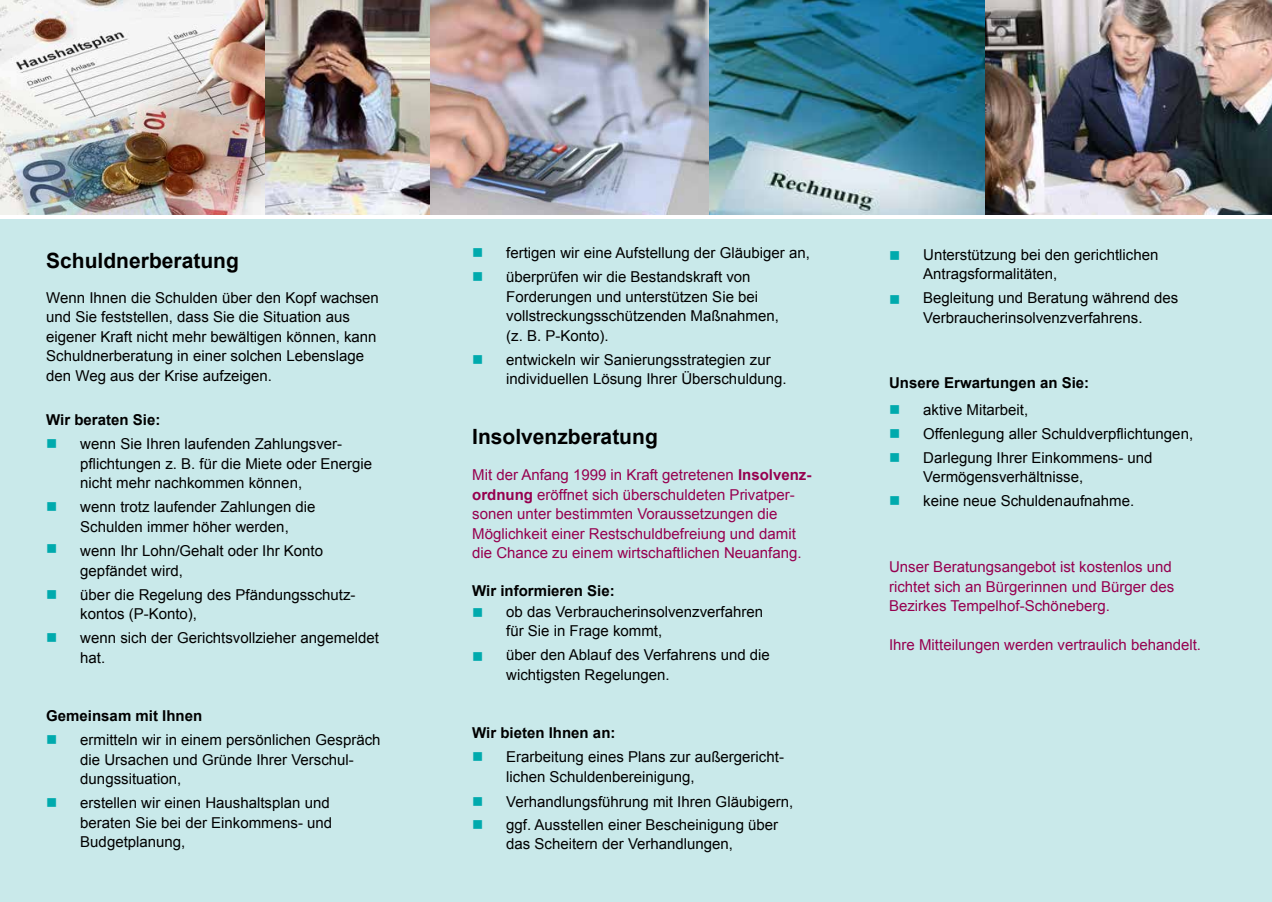
<style>
.page{position:relative;width:1272px;height:902px;background:#fff}
.page>*{position:absolute;margin:0;border:0;box-sizing:border-box;transform-origin:0 0}
.t1{font:700 21px "Arial";color:#000}
.t2{font:15px/19.5px "Arial";color:#000}
.t3{font:15px/19.5px "Arial";color:#96004f}
.t4{font:700 15px "Arial";color:#000}
.s1{color:#00aaad}
.s2{font-weight:700}
</style>
<div class="page">
<div style="left:0;top:219px;width:1271px;height:682px;background:#c9e9ea"></div>
<img style="left:0;top:0;width:1271px;height:215px">
<h1 class="t1" style="left:46px;top:246px;width:194px">Schuldnerberatung</h1>
<p class="t2" style="left:46px;top:288px;width:334px">Wenn Ihnen die Schulden über den Kopf wachsen und Sie feststellen, dass Sie die Situation aus eigener Kraft nicht mehr bewältigen können, kann Schuldnerberatung in einer solchen Lebenslage den Weg aus der Krise aufzeigen.</p>
<p class="t4" style="left:46px;top:410px;width:116px">Wir beraten Sie:</p>
<p class="t2" style="left:80px;top:434px;width:293px;text-indent:-34px"><span class="s1">■</span> wenn Sie Ihren laufenden Zahlungsver&shy;pflichtungen z. B. für die Miete oder Energie nicht mehr nachkommen können,</p>
<p class="t2" style="left:46px;top:497px;width:271px;text-align:center"><span class="s1">■</span> wenn trotz laufender Zahlungen die<br>Schulden immer höher werden,</p>
<p class="t2" style="left:80px;top:541px;width:244px;text-indent:-34px"><span class="s1">■</span> wenn Ihr Lohn/Gehalt oder Ihr Konto gepfändet wird,</p>
<p class="t2" style="left:80px;top:584px;width:277px;text-indent:-34px"><span class="s1">■</span> über die Regelung des Pfändungsschutz&shy;kontos (P-Konto),</p>
<p class="t2" style="left:80px;top:628px;width:300px;text-indent:-34px"><span class="s1">■</span> wenn sich der Gerichtsvollzieher angemeldet hat.</p>
<p class="t4" style="left:46px;top:705px;width:157px">Gemeinsam mit Ihnen</p>
<p class="t2" style="left:80px;top:730px;width:302px;text-indent:-34px"><span class="s1">■</span> ermitteln wir in einem persönlichen Gespräch die Ursachen und Gründe Ihrer Verschul&shy;dungssituation,</p>
<p class="t2" style="left:80px;top:793px;width:253px;text-indent:-34px"><span class="s1">■</span> erstellen wir einen Haushaltsplan und beraten Sie bei der Einkommens- und<br>Budgetplanung,</p>
<p class="t2" style="left:472px;top:243px;width:339px"><span class="s1">■</span> fertigen wir eine Aufstellung der Gläubiger an,</p>
<p class="t2" style="left:506px;top:267px;width:274px;text-indent:-34px"><span class="s1">■</span> überprüfen wir die Bestandskraft von Forderungen und unterstützen Sie bei vollstreckungsschützenden Maßnahmen, (z. B. P-Konto).</p>
<p class="t2" style="left:506px;top:350px;width:282px;text-indent:-34px"><span class="s1">■</span> entwickeln wir Sanierungsstrategien zur individuellen Lösung Ihrer Überschuldung.</p>
<h1 class="t1" style="left:472px;top:423px;width:187px">Insolvenzberatung</h1>
<p class="t3" style="left:472px;top:465px;width:341px">Mit der Anfang 1999 in Kraft getretenen <span class="s2">Insolvenz&shy;ordnung</span> eröffnet sich überschuldeten Privatper&shy;sonen unter bestimmten Voraussetzungen die Möglichkeit einer Restschuldbefreiung und damit die Chance zu einem wirtschaftlichen Neuanfang.</p>
<p class="t4" style="left:472px;top:580px;width:144px">Wir informieren Sie:</p>
<p class="t2" style="left:506px;top:602px;width:258px;text-indent:-34px"><span class="s1">■</span> ob das Verbraucherinsolvenzverfahren für Sie in Frage kommt,</p>
<p class="t2" style="left:506px;top:645px;width:265px;text-indent:-34px"><span class="s1">■</span> über den Ablauf des Verfahrens und die wichtigsten Regelungen.</p>
<p class="t4" style="left:472px;top:723px;width:145px">Wir bieten Ihnen an:</p>
<p class="t2" style="left:506px;top:747px;width:279px;text-indent:-34px"><span class="s1">■</span> Erarbeitung eines Plans zur außergericht&shy;lichen Schuldenbereinigung,</p>
<p class="t2" style="left:472px;top:792px;width:322px"><span class="s1">■</span> Verhandlungsführung mit Ihren Gläubigern,</p>
<p class="t2" style="left:506px;top:815px;width:273px;text-indent:-34px"><span class="s1">■</span> ggf. Ausstellen einer Bescheinigung über das Scheitern der Verhandlungen,</p>
<p class="t2" style="left:923px;top:245px;width:237px;text-indent:-34px"><span class="s1">■</span> Unterstützung bei den gerichtlichen<br>Antragsformalitäten,</p>
<p class="t2" style="left:889px;top:288px;width:291px;text-align:center"><span class="s1">■</span> Begleitung und Beratung während des<br>Verbraucherinsolvenzverfahrens.</p>
<p class="t4" style="left:889px;top:372px;width:202px">Unsere Erwartungen an Sie:</p>
<p class="t2" style="left:889px;top:399px;width:141px"><span class="s1">■</span> aktive Mitarbeit,</p>
<p class="t2" style="left:889px;top:423px;width:305px"><span class="s1">■</span> Offenlegung aller Schuldverpflichtungen,</p>
<p class="t2" style="left:923px;top:447px;width:231px;text-indent:-34px"><span class="s1">■</span> Darlegung Ihrer Einkommens- und<br>Vermögensverhältnisse,</p>
<p class="t2" style="left:889px;top:491px;width:247px"><span class="s1">■</span> keine neue Schuldenaufnahme.</p>
<p class="t3" style="left:889px;top:557px;width:287px">Unser Beratungsangebot ist kostenlos und richtet sich an Bürgerinnen und Bürger des<br>Bezirkes Tempelhof-Schöneberg.</p>
<p class="t3" style="left:889px;top:635px;width:313px">Ihre Mitteilungen werden vertraulich behandelt.</p>
</div>
